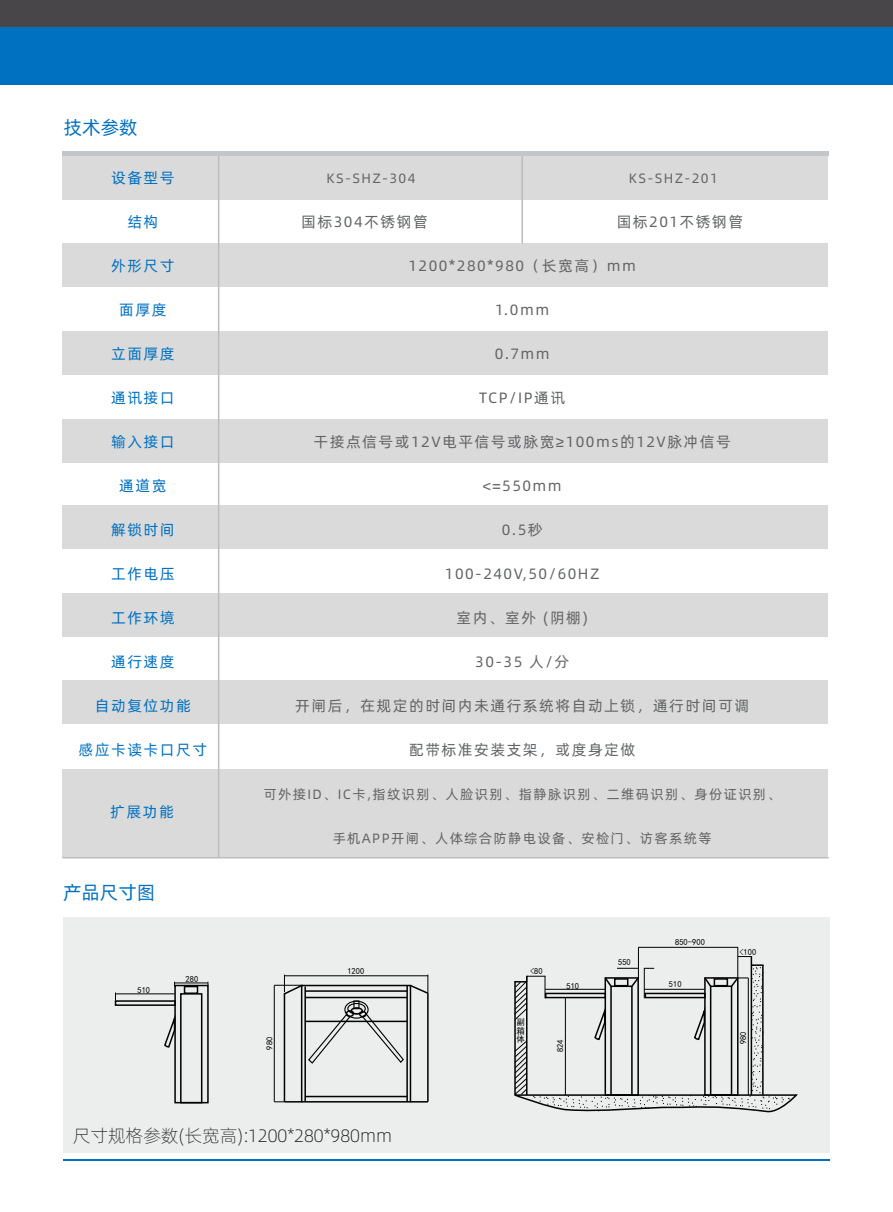
<style>
.page{position:relative;width:893px;height:1212px;background:#fff}
.page>*{position:absolute;margin:0;border:0;box-sizing:border-box;transform-origin:0 0}
.t1{font:18.75px "Alibaba Pu Hui Ti R";color:#0070c0}
.t2{font:18px "Alibaba Pu Hui Ti L";color:#1e1e1e}
.t3{font:15px "Alibaba Pu Hui Ti R";letter-spacing:.1em;color:#616364}
.t4{font:15px "Alibaba Pu Hui Ti R";letter-spacing:.1em;color:#0070c0}
.t5{font:13.5px "Alibaba Pu Hui Ti R";letter-spacing:.1em;color:#616364}
.t6{font:8.55px/8.6px "Sim Hei";color:#000;text-align:justify}
</style>
<div class="page">
<div style="left:63px;top:769px;width:765px;height:89px;background:#dbdada"></div>
<div style="left:63px;top:680px;width:765px;height:44px;background:#dbdada"></div>
<div style="left:63px;top:593px;width:765px;height:44px;background:#dbdada"></div>
<div style="left:63px;top:505px;width:765px;height:44px;background:#dbdada"></div>
<div style="left:63px;top:419px;width:765px;height:44px;background:#dbdada"></div>
<div style="left:63px;top:331px;width:765px;height:44px;background:#dbdada"></div>
<div style="left:63px;top:243px;width:765px;height:44px;background:#dbdada"></div>
<div style="left:63px;top:156px;width:765px;height:44px;background:#dbdada"></div>
<div style="left:63px;top:151px;width:766px;height:5px;background:#c3c6c8"></div>
<div style="left:63px;top:917px;width:766px;height:236px;background:#eceded"></div>
<hr style="left:63px;top:1159px;width:766px;height:1px;background:#0070c0">
<hr style="left:63px;top:857px;width:766px;height:1px;background:#bebcbc">
<hr style="left:218px;top:156px;width:1px;height:702px;background:#bebcbc">
<div style="left:0;top:27px;width:893px;height:58px;background:#0070c0"></div>
<div style="left:0;top:0;width:893px;height:27px;background:#484648"></div>
<hr style="left:521px;top:156px;width:2px;height:87px;background:#bebcbc">
<div style="left:174px;top:985px;width:35px;height:118px;border:2px solid #000"></div>
<div style="left:180px;top:993px;width:22px;height:110px;border:2px solid #000"></div>
<div style="left:184px;top:986px;width:14px;height:8px;border:2px solid #000"></div>
<div style="left:115px;top:1000px;width:61px;height:6px;border:2px solid #000"></div>
<svg style="left:164px;top:1016px;width:12px;height:40px"></svg>
<hr style="left:115px;top:993px;width:60px;height:1px;background:#020202">
<hr style="left:175px;top:982px;width:33px;height:1px;background:#020202">
<div style="left:301px;top:985px;width:110px;height:117px;border:2px solid #000"></div>
<hr style="left:304px;top:986px;width:2px;height:116px;background:#000">
<hr style="left:406px;top:985px;width:2px;height:117px;background:#000">
<hr style="left:305px;top:1096px;width:102px;height:1px;background:#000">
<hr style="left:305px;top:1020px;width:102px;height:2px;background:#000">
<hr style="left:305px;top:997px;width:102px;height:1px;background:#000">
<hr style="left:305px;top:990px;width:102px;height:2px;background:#000">
<svg style="left:410px;top:1101px;width:17px;height:1px"></svg>
<hr style="left:427px;top:993px;width:2px;height:109px;background:#000">
<hr style="left:284px;top:993px;width:1px;height:109px;background:#000">
<div style="left:344px;top:1000px;width:25px;height:19px;border:1px solid #000;border-radius:50%"></div>
<div style="left:347px;top:1003px;width:19px;height:11px;border:1px solid #000;border-radius:50%"></div>
<div style="left:353px;top:1000px;width:6px;height:9px;border:1px solid #000"></div>
<svg style="left:307px;top:1013px;width:45px;height:51px"></svg>
<svg style="left:361px;top:1012px;width:44px;height:51px"></svg>
<div style="left:346px;top:1010px;width:8px;height:7px;border:2px solid #000;border-radius:50%"></div>
<div style="left:359px;top:1011px;width:8px;height:6px;border:2px solid #000;border-radius:50%"></div>
<div style="left:351px;top:1007px;width:12px;height:7px;border:2px solid #020202;border-radius:50%"></div>
<svg style="left:408px;top:974px;width:21px;height:21px"></svg>
<hr style="left:284px;top:975px;width:144px;height:1px;background:#000">
<svg style="left:275px;top:1101px;width:27px;height:1px"></svg>
<svg style="left:274px;top:974px;width:30px;height:22px"></svg>
<hr style="left:274px;top:985px;width:1px;height:117px;background:#000">
<hr style="left:751px;top:956px;width:1px;height:139px;background:#000">
<hr style="left:638px;top:947px;width:1px;height:31px;background:#000">
<hr style="left:737px;top:947px;width:1px;height:31px;background:#000">
<svg style="left:738px;top:956px;width:13px;height:1px"></svg>
<hr style="left:638px;top:947px;width:100px;height:1px;background:#000">
<svg style="left:514px;top:964px;width:284px;height:149px"></svg>
<p class="t1" style="left:64px;top:113px;width:75px">技术参数</p>
<p class="t4" style="left:111px;top:167px;width:65px">设备型号</p>
<p class="t4" style="left:127px;top:211px;width:33px">结构</p>
<p class="t4" style="left:111px;top:255px;width:65px">外形尺寸</p>
<p class="t4" style="left:119px;top:299px;width:49px">面厚度</p>
<p class="t4" style="left:111px;top:343px;width:65px">立面厚度</p>
<p class="t4" style="left:111px;top:387px;width:65px">通讯接口</p>
<p class="t4" style="left:111px;top:431px;width:65px">输入接口</p>
<p class="t4" style="left:119px;top:475px;width:49px">通道宽</p>
<p class="t4" style="left:111px;top:518px;width:65px">解锁时间</p>
<p class="t4" style="left:111px;top:562px;width:65px">工作电压</p>
<p class="t4" style="left:111px;top:606px;width:65px">工作环境</p>
<p class="t4" style="left:111px;top:650px;width:65px">通行速度</p>
<p class="t4" style="left:95px;top:694px;width:98px">自动复位功能</p>
<p class="t4" style="left:79px;top:738px;width:130px">感应卡读卡口尺寸</p>
<p class="t4" style="left:110px;top:801px;width:65px">扩展功能</p>
<p class="t1" style="left:63px;top:879px;width:94px">产品尺寸图</p>
<p class="t6" style="left:137px;top:985px;width:14px">510</p>
<p class="t6" style="left:186px;top:974px;width:14px">280</p>
<p class="t5" style="left:327px;top:169px;width:90px">KS-SHZ-304</p>
<p class="t5" style="left:629px;top:169px;width:90px">KS-SHZ-201</p>
<p class="t3" style="left:301px;top:211px;width:128px">国标304不锈钢管</p>
<p class="t3" style="left:617px;top:211px;width:128px">国标201不锈钢管</p>
<p class="t3" style="left:408px;top:255px;width:229px">1200*280*980（长宽高）mm</p>
<p class="t3" style="left:495px;top:299px;width:55px">1.0mm</p>
<p class="t3" style="left:495px;top:343px;width:56px">0.7mm</p>
<p class="t3" style="left:479px;top:387px;width:88px">TCP/IP通讯</p>
<p class="t3" style="left:313px;top:431px;width:419px">干接点信号或12V电平信号或脉宽≥100ms的12V脉冲信号</p>
<p class="t3" style="left:483px;top:475px;width:81px">&lt;=550mm</p>
<p class="t3" style="left:502px;top:518px;width:43px">0.5秒</p>
<p class="t3" style="left:445px;top:562px;width:156px">100-240V,50/60HZ</p>
<p class="t3" style="left:456px;top:606px;width:133px">室内、室外 (阴棚)</p>
<p class="t3" style="left:475px;top:650px;width:95px">30-35 人/分</p>
<p class="t3" style="left:295px;top:694px;width:455px">开闸后，在规定的时间内未通行系统将自动上锁，通行时间可调</p>
<p class="t3" style="left:409px;top:738px;width:228px">配带标准安装支架，或度身定做</p>
<p class="t5" style="left:264px;top:784px;width:519px">可外接ID、IC卡,指纹识别、人脸识别、指静脉识别、二维码识别、身份证识别、</p>
<p class="t5" style="left:333px;top:828px;width:381px">手机APP开闸、人体综合防静电设备、安检门、访客系统等</p>
<p class="t6" style="left:265px;top:1050px;width:14px;rotate:-90deg">980</p>
<p class="t6" style="left:347px;top:966px;width:19px">1200</p>
<p class="t6" style="left:530px;top:966px;width:14px">&lt;80</p>
<p class="t6" style="left:516px;top:1018px;width:10px">副箱体</p>
<p class="t6" style="left:618px;top:958px;width:14px">550</p>
<p class="t6" style="left:675px;top:938px;width:31px">850-900</p>
<p class="t6" style="left:566px;top:981px;width:14px">510</p>
<p class="t6" style="left:669px;top:980px;width:14px">510</p>
<p class="t6" style="left:556px;top:1052px;width:14px;rotate:-90deg">824</p>
<p class="t6" style="left:739px;top:948px;width:19px">&lt;100</p>
<p class="t6" style="left:739px;top:1044px;width:14px;rotate:-90deg">980</p>
<p class="t2" style="left:73px;top:1122px;width:321px">尺寸规格参数(长宽高):1200*280*980mm</p>
</div>
